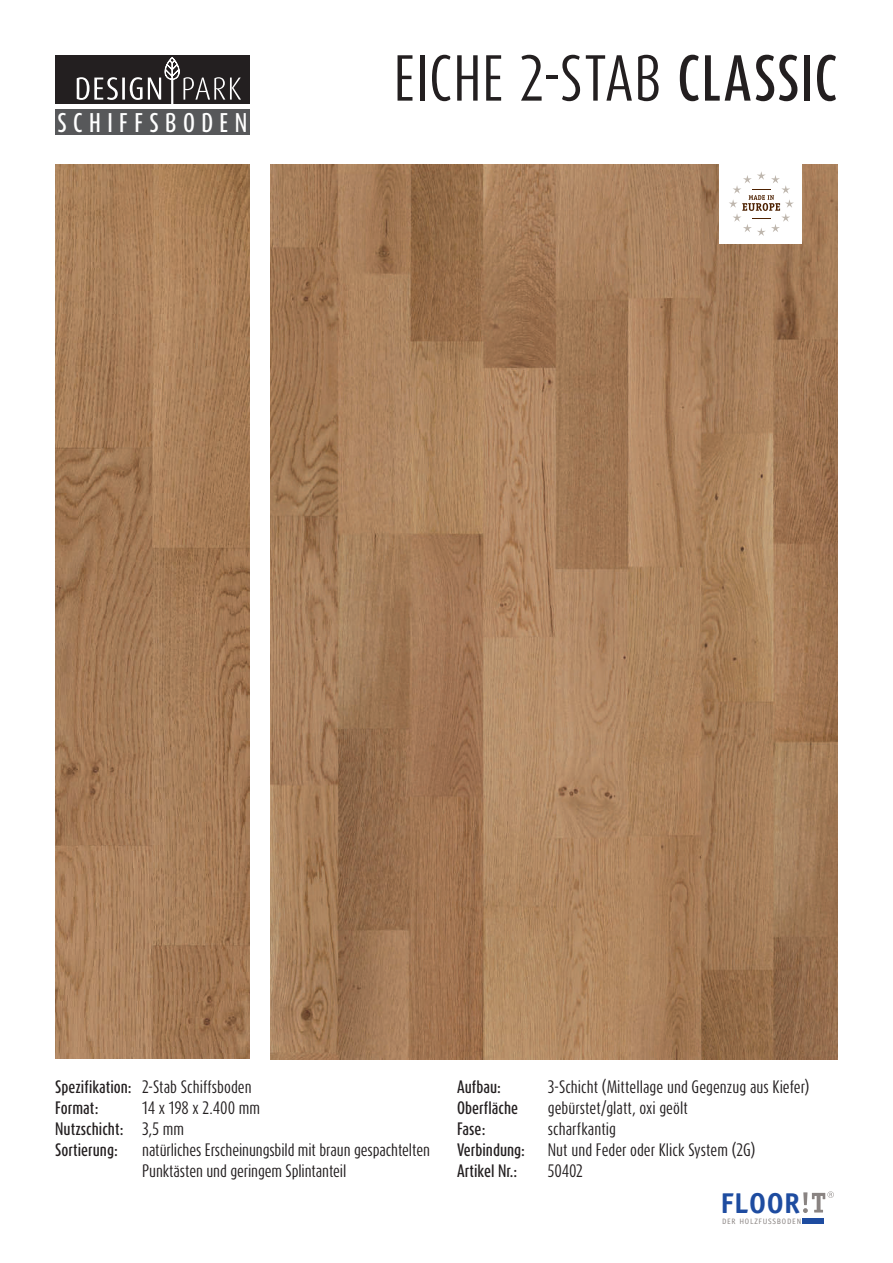
<style>
.page{position:relative;width:893px;height:1263px;background:#fff}
.page>*{position:absolute;margin:0;border:0;box-sizing:border-box;transform-origin:0 0}
.t1{font:54px "Dax Compact Pro";letter-spacing:.015em;color:#231f20}
.t2{font:700 28.65px "Officina Sans Std";letter-spacing:.02em;color:#1e4ca0}
.t3{font:500 22.5px "Dax Compact Pro";letter-spacing:.28em;color:#fff}
.t4{font:15px/21px "Dax Compact Pro";letter-spacing:-.01em;color:#231f20}
.t5{font:500 15px/21px "Dax Compact Pro";color:#231f20}
.t6{font:7.8px "Officina Sans Std";letter-spacing:.1em;color:#8a8482}
.s1{font-weight:500}
.s2{font-weight:400}
</style>
<div class="page">
<div style="left:802px;top:1218px;width:22px;height:6px;background:#1e4ca0"></div>
<svg style="left:803px;top:1191px;width:31px;height:22px"></svg>
<div style="left:55px;top:55px;width:195px;height:49px;background:#231f20"></div>
<svg style="left:77px;top:57px;width:164px;height:47px"></svg>
<div style="left:55px;top:109px;width:194px;height:26px;background:#57585a"></div>
<img style="left:270px;top:165px;width:568px;height:894px">
<div style="left:719px;top:163px;width:82px;height:81px;background:#fff"></div>
<svg style="left:729px;top:171px;width:65px;height:65px"></svg>
<img style="left:55px;top:165px;width:195px;height:894px">
<h3 class="t3" style="left:58px;top:107px;width:191px">SCHIFFSBODEN</h3>
<h1 class="t1" style="left:394px;top:43px;width:445px">EICHE 2-STAB <span class="s1">CLASSIC</span></h1>
<p class="t5" style="left:55px;top:1076px;width:198px">Spezifikation: <span class="s2">2-Stab Schiffsboden<br></span>Format:</p>
<p class="t5" style="left:55px;top:1097px;width:206px;text-indent:87px"><span class="s2">14 x 198 x 2.400 mm<br></span>Nutzschicht: <span class="s2">3,5 mm<br></span>Sortierung:</p>
<p class="t4" style="left:142px;top:1139px;width:289px">natürliches Erscheinungsbild mit braun gespachtelten<br>Punktästen und geringem Splintanteil</p>
<p class="t5" style="left:457px;top:1076px;width:45px">Aufbau:</p>
<p class="t4" style="left:548px;top:1076px;width:263px">3-Schicht (Mittellage und Gegenzug aus Kiefer)</p>
<p class="t5" style="left:457px;top:1097px;width:63px">Oberfläche</p>
<p class="t4" style="left:548px;top:1097px;width:142px">gebürstet/glatt, oxi geölt</p>
<p class="t5" style="left:457px;top:1118px;width:30px">Fase:</p>
<p class="t4" style="left:548px;top:1118px;width:70px">scharfkantig</p>
<p class="t5" style="left:457px;top:1139px;width:69px">Verbindung:</p>
<p class="t4" style="left:548px;top:1139px;width:209px">Nut und Feder oder Klick System (2G)</p>
<p class="t5" style="left:457px;top:1160px;width:62px">Artikel Nr.:</p>
<p class="t4" style="left:548px;top:1160px;width:37px">50402</p>
<h2 class="t2" style="left:720px;top:1185px;width:81px">FLOOR</h2>
<p class="t6" style="left:722px;top:1216px;width:81px">DER HOLZFUSSBODEN</p>
</div>
